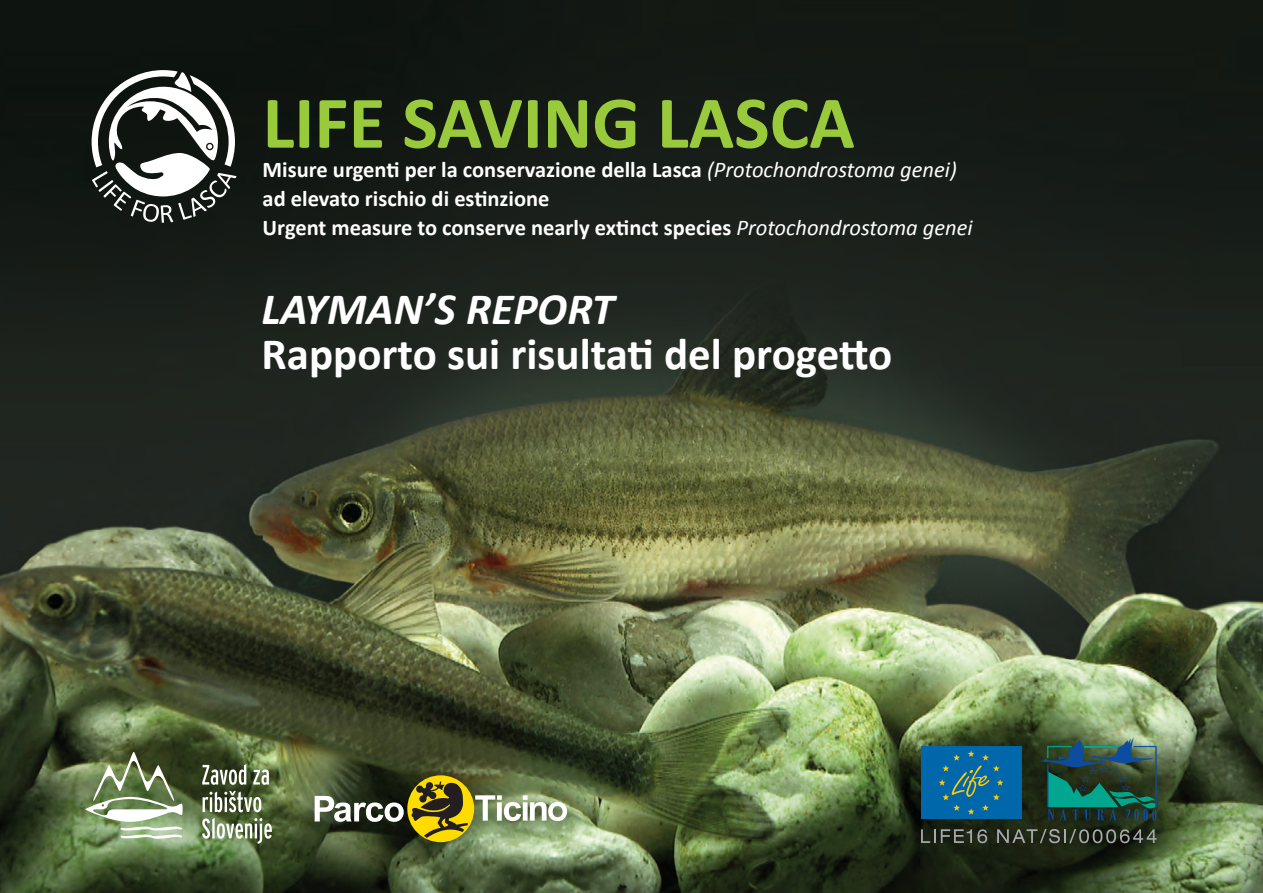
<style>
.page{position:relative;width:1263px;height:893px;background:#fff}
.page>*{position:absolute;margin:0;border:0;box-sizing:border-box;transform-origin:0 0}
.t1{font:700 75px "Calibri";color:#99ca3b}
.t2{font:700 45px "Calibri";color:#fff}
.t3{font:italic 700 45px "Calibri";color:#fff}
.t4{font:700 22.5px/29.1px "Calibri";color:#fff}
.s1{font-weight:400;font-style:italic}
</style>
<div class="page">
<img style="left:0;top:0;width:1263px;height:893px">
<svg style="left:92px;top:70px;width:144px;height:153px"></svg>
<div style="left:921px;top:746px;width:100px;height:73px;background:#0067aa"></div>
<svg style="left:939px;top:750px;width:64px;height:65px"></svg>
<svg style="left:1040px;top:737px;width:117px;height:84px;background:#27574a"></svg>
<svg style="left:921px;top:829px;width:66px;height:14px"></svg>
<svg style="left:997px;top:829px;width:159px;height:14px;background:#42483d"></svg>
<svg style="left:85px;top:752px;width:98px;height:87px"></svg>
<svg style="left:202px;top:764px;width:44px;height:21px"></svg>
<svg style="left:253px;top:769px;width:16px;height:16px"></svg>
<svg style="left:203px;top:791px;width:58px;height:21px"></svg>
<svg style="left:202px;top:818px;width:70px;height:26px"></svg>
<svg style="left:315px;top:796px;width:89px;height:26px"></svg>
<svg style="left:475px;top:795px;width:92px;height:26px"></svg>
<div style="left:407px;top:775px;width:67px;height:67px;background:#ffdc01;border-radius:50%"></div>
<svg style="left:411px;top:781px;width:57px;height:57px"></svg>
<h1 class="t1" style="left:263px;top:75px;width:594px">LIFE SAVING LASCA</h1>
<p class="t4" style="left:263px;top:155px;width:711px">Misure urgenti per la conservazione della Lasca <span class="s1">(Protochondrostoma genei) </span>ad elevato rischio di estinzione<br>Urgent measure to conserve nearly extinct species <span class="s1">Protochondrostoma genei</span></p>
<h2 class="t3" style="left:261px;top:280px;width:354px">LAYMAN’S REPORT</h2>
<h2 class="t2" style="left:261px;top:325px;width:632px">Rapporto sui risultati del progetto</h2>
</div>
